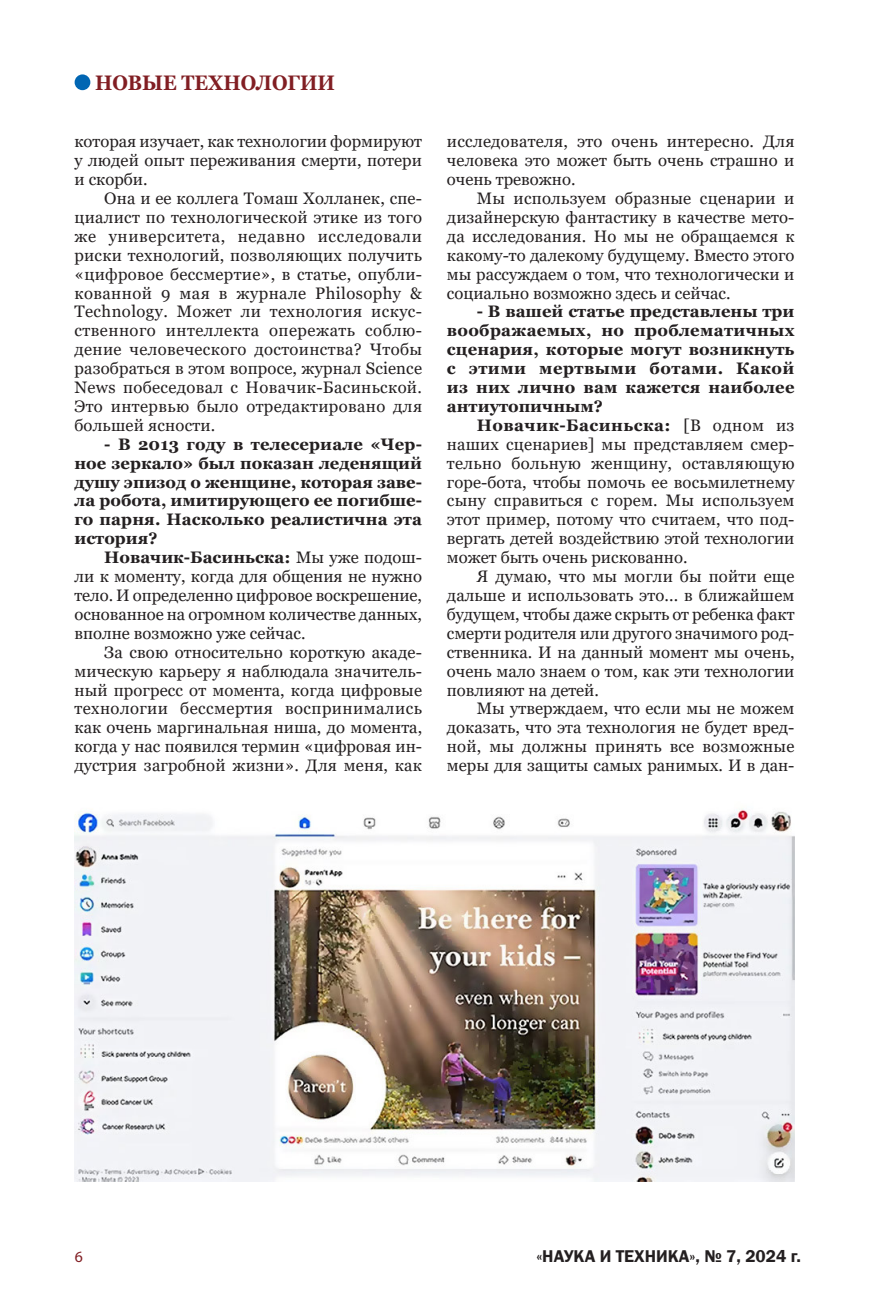
<style>
.page{position:relative;width:869px;height:1315px;background:#fff}
.page>*{position:absolute;margin:0;border:0;box-sizing:border-box;transform-origin:0 0}
.Рубрика{font:700 21px "Georgia";color:#811e23;scale:.9 1}
.t1{font:600 17.5px "Franklin Gothic";color:#231f20}
.текст_мой{font:16.62px/18.9px "Georgia";color:#231f20;text-align:justify}
.текст_мой-2{font:700 16.62px/18.9px "Georgia";letter-spacing:.005em;color:#231f20;text-align:justify}
.t2{font:15.75px "Myriad Pro";color:#811e23}
.s1{font-weight:700}
</style>
<div class="page">
<div style="left:75px;top:74px;width:15px;height:16px;background:#0166b3;border-radius:50%"></div>
<img style="left:75px;top:808px;width:719px;height:373px">
<p class="Рубрика" style="left:95px;top:70px;width:268px">НОВЫЕ ТЕХНОЛОГИИ</p>
<p class="текст_мой" style="left:74px;top:132px;width:349px">которая изучает, как технологии формируют у людей опыт переживания смерти, потери и скорби.</p>
<p class="текст_мой" style="left:74px;top:189px;width:349px;text-indent:30px">Она и ее коллега Томаш Холланек, спе&shy;циалист по технологической этике из того же университета, недавно исследовали риски технологий, позволяющих получить «цифровое бессмертие», в статье, опубли&shy;кованной 9 мая в журнале Philosophy &amp; Technology. Может ли технология искус&shy;ственного интеллекта опережать соблю&shy;дение человеческого достоинства? Чтобы разобраться в этом вопросе, журнал Science News побеседовал с Новачик-Басиньской.<br>Это интервью было отредактировано для большей ясности.</p>
<p class="текст_мой-2" style="left:74px;top:434px;width:349px;text-indent:30px">- В 2013 году в телесериале «Чер&shy;ное зеркало» был показан леденящий душу эпизод о женщине, которая заве&shy;ла робота, имитирующего ее погибше&shy;го парня. Насколько реалистична эта история?</p>
<p class="текст_мой" style="left:74px;top:548px;width:349px;text-indent:30px"><span class="s1">Новачик-Басиньска:</span> Мы уже подош&shy;ли к моменту, когда для общения не нужно тело. И определенно цифровое воскрешение, основанное на огромном количестве данных, вполне возможно уже сейчас.</p>
<p class="текст_мой" style="left:74px;top:643px;width:349px;text-indent:30px">За свою относительно короткую акаде&shy;мическую карьеру я наблюдала значитель&shy;ный прогресс от момента, когда цифровые технологии бессмертия воспринимались как очень маргинальная ниша, до момента, когда у нас появился термин «цифровая ин&shy;дустрия загробной жизни». Для меня, как</p>
<p class="текст_мой" style="left:446px;top:132px;width:349px">исследователя, это очень интересно. Для человека это может быть очень страшно и очень тревожно.</p>
<p class="текст_мой" style="left:446px;top:189px;width:349px;text-indent:30px">Мы используем образные сценарии и дизайнерскую фантастику в качестве мето&shy;да исследования. Но мы не обращаемся к какому-то далекому будущему. Вместо этого мы рассуждаем о том, что технологически и социально возможно здесь и сейчас.</p>
<p class="текст_мой-2" style="left:446px;top:302px;width:349px;text-indent:30px">- В вашей статье представлены три воображаемых, но проблематичных сценария, которые могут возникнуть с этими мертвыми ботами. Какой из них лично вам кажется наиболее антиутопичным?</p>
<p class="текст_мой" style="left:446px;top:416px;width:349px;text-indent:30px"><span class="s1">Новачик-Басиньска:</span> [В одном из наших сценариев] мы представляем смер&shy;тельно больную женщину, оставляющую горе-бота, чтобы помочь ее восьмилетнему сыну справиться с горем. Мы используем этот пример, потому что считаем, что под&shy;вергать детей воздействию этой технологии может быть очень рискованно.</p>
<p class="текст_мой" style="left:446px;top:567px;width:349px;text-indent:30px">Я думаю, что мы могли бы пойти еще дальше и использовать это... в ближайшем будущем, чтобы даже скрыть от ребенка факт смерти родителя или другого значимого род&shy;ственника. И на данный момент мы очень, очень мало знаем о том, как эти технологии повлияют на детей.</p>
<p class="текст_мой" style="left:446px;top:699px;width:349px;text-indent:30px">Мы утверждаем, что если мы не можем доказать, что эта технология не будет вред&shy;ной, мы должны принять все возможные меры для защиты самых ранимых. И в дан-</p>
<p class="t2" style="left:75px;top:1246px;width:10px">6</p>
<p class="t1" style="left:536px;top:1244px;width:266px">«НАУКА И ТЕХНИКА», № 7, 2024 г.</p>
</div>
